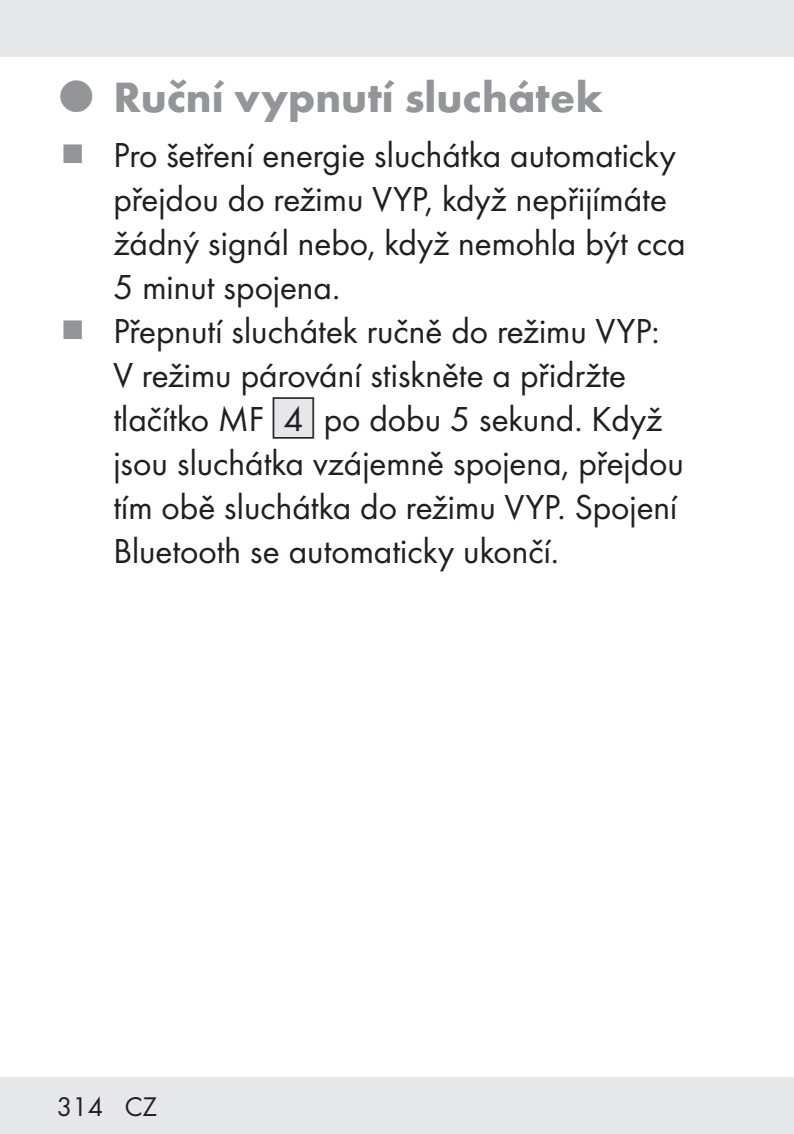
<style>
.page{position:relative;width:794px;height:1134px;background:#fff}
.page>*{position:absolute;margin:0;border:0;box-sizing:border-box;transform-origin:0 0}
.t1{font:700 44px "Futura";color:#939598}
.t2{font:36px/44px "Futura Boo";color:#231f20}
.t3{font:28px "Futura Boo";color:#231f20}
.s1{font-family:"IMP Lidl Num Box";font-size:31.6px;color:#e6e7e9}
.s2{font-family:"IMP Lidl Num Box";font-size:31.6px}
</style>
<div class="page">
<div style="left:0;top:1077px;width:794px;height:57px;background:#e6e7e9"></div>
<div style="left:0;top:0;width:794px;height:57px;background:#e6e7e9"></div>
<p class="t1" style="left:113px;top:64px;width:491px">Ruční vypnutí sluchátek</p>
<p class="t2" style="left:113px;top:131px;width:574px">Pro šetření energie sluchátka automaticky přejdou do režimu VYP, když nepřijímáte žádný signál nebo, když nemohla být cca 5 minut spojena.</p>
<p class="t2" style="left:113px;top:307px;width:572px">Přepnutí sluchátek ručně do režimu VYP:<br>V režimu párování stiskněte a přidržte tlačítko MF <span class="s1">[</span><span class="s2">4]</span> po dobu 5 sekund. Když jsou sluchátka vzájemně spojena, přejdou tím obě sluchátka do režimu VYP. Spojení Bluetooth se automaticky ukončí.</p>
<p class="t3" style="left:57px;top:1087px;width:102px">314 CZ</p>
</div>
